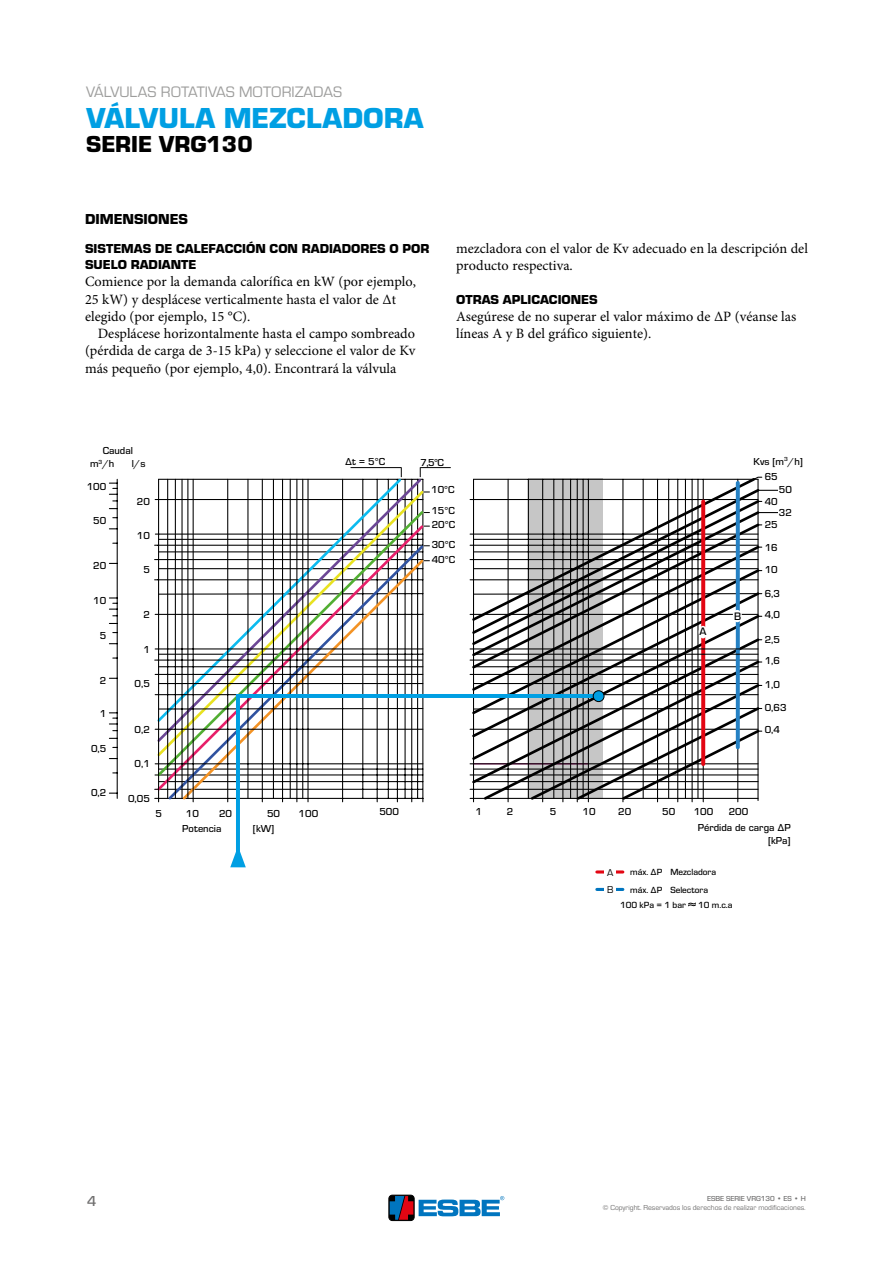
<style>
.page{position:relative;width:893px;height:1263px;background:#fff}
.page>*{position:absolute;margin:0;border:0;box-sizing:border-box;transform-origin:0 0}
.t1{font:700 30px "ESBE Eurostile";color:#009fe3}
.t2{font:700 24px "ESBE Eurostile";color:#000}
.t3{font:15.75px "ESBE Eurostile";color:#9d9d9c}
.t4{font:700 15px "ESBE Eurostile";color:#000}
.t5{font:500 15px "ESBE Eurostile";color:#706f6f}
.t6{font:14.25px/17.2px "Minion Pro";color:#000}
.t7{font:700 13.5px/16.5px "ESBE Eurostile";color:#000}
.t8{font:500 11.25px "ESBE Eurostile";color:#000}
.t9{font:500 10.5px/20.9px "ESBE Eurostile";color:#000}
.t10{font:10.2px/17.4px "ESBE Eurostile";color:#000}
.t11{font:500 9.3px/17.4px "ESBE Eurostile";color:#000}
.t12{font:7.5px "ESBE Eurostile";color:#706f6f}
.t13{font:500 7.5px "ESBE Eurostile";color:#706f6f}
</style>
<div class="page">
<svg style="left:109px;top:476px;width:654px;height:327px"></svg>
<svg style="left:157px;top:478px;width:602px;height:321px"></svg>
<svg style="left:234px;top:692px;width:369px;height:155px"></svg>
<svg style="left:230px;top:847px;width:16px;height:20px"></svg>
<div style="left:593px;top:691px;width:11px;height:10px;background:#009fe3;border-radius:50%"></div>
<div style="left:593px;top:690px;width:11px;height:12px;border:1px solid #000;border-radius:50%"></div>
<hr style="left:351px;top:467px;width:50px;height:1px;background:#000">
<hr style="left:420px;top:467px;width:31px;height:1px;background:#000">
<hr style="left:597px;top:870px;width:26px;height:3px;background:#e30613">
<div style="left:604px;top:866px;width:12px;height:11px;background:#fff"></div>
<hr style="left:597px;top:888px;width:26px;height:3px;background:#0075bf">
<div style="left:604px;top:883px;width:12px;height:12px;background:#fff"></div>
<div style="left:699px;top:626px;width:8px;height:12px;background:#fff;border-radius:50%"></div>
<div style="left:733px;top:610px;width:9px;height:12px;background:#fff;border-radius:50%"></div>
<svg style="left:688px;top:902px;width:8px;height:4px"></svg>
<div style="left:389px;top:1195px;width:25px;height:25px;border:1px solid #000;border-radius:4px"></div>
<svg style="left:390px;top:1196px;width:23px;height:24px"></svg>
<svg style="left:419px;top:1196px;width:85px;height:20px"></svg>
<p class="t3" style="left:86px;top:83px;width:258px">VÁLVULAS ROTATIVAS MOTORIZADAS</p>
<h1 class="t1" style="left:86px;top:102px;width:339px">VÁLVULA MEZCLADORA</h1>
<h2 class="t2" style="left:86px;top:131px;width:168px">SERIE VRG130</h2>
<p class="t4" style="left:85px;top:211px;width:105px">DIMENSIONES</p>
<p class="t7" style="left:85px;top:240px;width:346px">SISTEMAS DE CALEFACCIÓN CON RADIADORES O POR<br>SUELO RADIANTE</p>
<p class="t6" style="left:85px;top:274px;width:332px">Comience por la demanda calorífica en kW (por ejemplo,<br>25 kW) y desplácese verticalmente hasta el valor de ∆t elegido (por ejemplo, 15 °C).</p>
<p class="t6" style="left:85px;top:325px;width:332px;text-align:justify;text-indent:13px">Desplácese horizontalmente hasta el campo sombreado (pérdida de carga de 3-15 kPa) y seleccione el valor de Kv más pequeño (por ejemplo, 4,0). Encontrará la válvula</p>
<p class="t6" style="left:456px;top:240px;width:353px">mezcladora con el valor de Kv adecuado en la descripción del producto respectiva.</p>
<p class="t7" style="left:456px;top:291px;width:143px">OTRAS APLICACIONES</p>
<p class="t6" style="left:456px;top:308px;width:342px">Asegúrese de no superar el valor máximo de ∆P (véanse las líneas A y B del gráfico siguiente).</p>
<p class="t9" style="left:90px;top:445px;width:44px;line-height:12.6px;text-indent:13px">Caudal m<sup>3</sup>/h</p>
<p class="t9" style="left:132px;top:453px;width:15px">l/s</p>
<p class="t9" style="left:345px;top:452px;width:41px">∆t = 5°C</p>
<p class="t9" style="left:420px;top:452px;width:25px">7,5°C</p>
<p class="t9" style="left:753px;top:451px;width:51px">Kvs [m<sup>3</sup>/h]</p>
<p class="t9" style="left:765px;top:467px;width:15px">65</p>
<p class="t9" style="left:87px;top:476px;width:21px">100</p>
<p class="t9" style="left:93px;top:510px;width:15px">50</p>
<p class="t9" style="left:93px;top:555px;width:15px">20</p>
<p class="t9" style="left:93px;top:590px;width:15px">10</p>
<p class="t9" style="left:100px;top:625px;width:8px">5</p>
<p class="t9" style="left:100px;top:670px;width:8px">2</p>
<p class="t9" style="left:100px;top:703px;width:8px">1</p>
<p class="t9" style="left:91px;top:739px;width:17px">0,5</p>
<p class="t9" style="left:91px;top:783px;width:17px">0,2</p>
<p class="t9" style="left:137px;top:491px;width:15px">20</p>
<p class="t9" style="left:137px;top:525px;width:15px">10</p>
<p class="t9" style="left:143px;top:560px;width:8px">5</p>
<p class="t9" style="left:143px;top:604px;width:8px">2</p>
<p class="t9" style="left:143px;top:639px;width:8px">1</p>
<p class="t9" style="left:135px;top:673px;width:17px">0,5</p>
<p class="t9" style="left:135px;top:719px;width:17px">0,2</p>
<p class="t9" style="left:135px;top:754px;width:17px">0,1</p>
<p class="t9" style="left:128px;top:788px;width:23px">0,05</p>
<p class="t9" style="left:431px;top:480px;width:25px">10°C<br>15°C</p>
<p class="t9" style="left:432px;top:514px;width:25px">20°C</p>
<p class="t9" style="left:432px;top:537px;width:25px;line-height:15px">30°C<br>40°C</p>
<p class="t8" style="left:699px;top:625px;width:8px">A</p>
<p class="t8" style="left:734px;top:610px;width:9px">B</p>
<p class="t9" style="left:156px;top:803px;width:8px">5</p>
<p class="t9" style="left:186px;top:803px;width:15px">10</p>
<p class="t9" style="left:219px;top:803px;width:15px">20</p>
<p class="t9" style="left:267px;top:803px;width:15px">50</p>
<p class="t9" style="left:299px;top:803px;width:21px">100</p>
<p class="t9" style="left:379px;top:802px;width:21px">500</p>
<p class="t9" style="left:475px;top:802px;width:8px">1</p>
<p class="t9" style="left:507px;top:802px;width:8px">2</p>
<p class="t9" style="left:550px;top:802px;width:8px">5</p>
<p class="t9" style="left:582px;top:802px;width:15px">10</p>
<p class="t9" style="left:618px;top:802px;width:15px">20</p>
<p class="t9" style="left:662px;top:802px;width:15px">50</p>
<p class="t9" style="left:694px;top:802px;width:21px">100</p>
<p class="t9" style="left:729px;top:802px;width:21px">200</p>
<p class="t9" style="left:779px;top:478px;width:15px;line-height:23px">50<br>32</p>
<p class="t9" style="left:765px;top:491px;width:15px">40</p>
<p class="t9" style="left:765px;top:513px;width:15px;line-height:23px">25<br>16</p>
<p class="t9" style="left:765px;top:559px;width:15px">10</p>
<p class="t9" style="left:765px;top:582px;width:17px;line-height:21.9px">6,3<br>4,0</p>
<p class="t9" style="left:765px;top:630px;width:17px">2,5<br>1,6</p>
<p class="t9" style="left:765px;top:674px;width:17px">1,0</p>
<p class="t9" style="left:765px;top:719px;width:17px">0,4</p>
<p class="t9" style="left:765px;top:697px;width:23px">0,63</p>
<p class="t9" style="left:182px;top:818px;width:41px">Potencia</p>
<p class="t9" style="left:253px;top:818px;width:23px">[kW]</p>
<p class="t9" style="left:698px;top:822px;width:94px;line-height:12.6px;text-align:right">Pérdida de carga ∆P [kPa]</p>
<p class="t10" style="left:607px;top:864px;width:8px">A<br>B</p>
<p class="t11" style="left:630px;top:863px;width:87px">máx. ∆P Mezcladora máx. ∆P Selectora</p>
<p class="t11" style="left:620px;top:896px;width:67px">100 kPa = 1 bar</p>
<p class="t11" style="left:698px;top:896px;width:36px">10 m.c.a</p>
<p class="t5" style="left:87px;top:1193px;width:11px">4</p>
<p class="t13" style="left:707px;top:1194px;width:100px">ESBE SERIE VRG130 • ES • H</p>
<p class="t12" style="left:603px;top:1203px;width:204px">© Copyright. Reservados los derechos de realizar modificaciones.</p>
</div>
